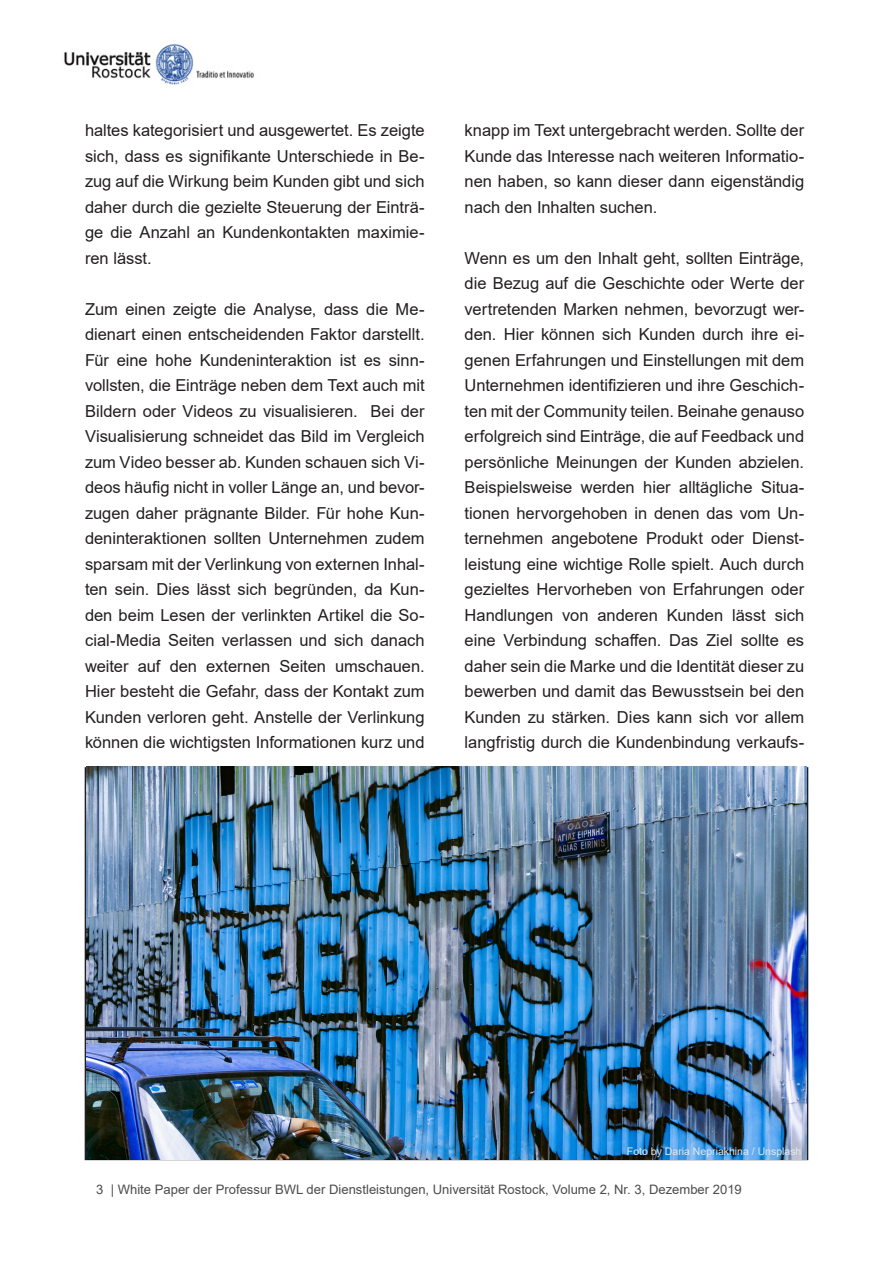
<style>
.page{position:relative;width:893px;height:1263px;background:#fff}
.page>*{position:absolute;margin:0;border:0;box-sizing:border-box;transform-origin:0 0}
.t1{font:16.5px/25.5px "Arial";color:#231f20;text-align:justify}
.t2{font:13.05px "Arial";color:#4b4c4d}
.t3{font:10.5px "Arial";color:#e6e7e9}
</style>
<div class="page">
<img style="left:64px;top:44px;width:191px;height:41px">
<img style="left:87px;top:767px;width:719px;height:393px">
<p class="t1" style="left:85px;top:118px;width:341px">haltes kategorisiert und ausgewertet. Es zeigte sich, dass es signifikante Unterschiede in Be&shy;zug auf die Wirkung beim Kunden gibt und sich daher durch die gezielte Steuerung der Einträ&shy;ge die Anzahl an Kundenkontakten maximie&shy;ren lässt.</p>
<p class="t1" style="left:85px;top:296px;width:341px">Zum einen zeigte die Analyse, dass die Me&shy;dienart einen entscheidenden Faktor darstellt.<br>Für eine hohe Kundeninteraktion ist es sinn&shy;vollsten, die Einträge neben dem Text auch mit Bildern oder Videos zu visualisieren. Bei der Visualisierung schneidet das Bild im Vergleich zum Video besser ab. Kunden schauen sich Vi&shy;deos häufig nicht in voller Länge an, und bevor&shy;zugen daher prägnante Bilder. Für hohe Kun&shy;deninteraktionen sollten Unternehmen zudem sparsam mit der Verlinkung von externen Inhal&shy;ten sein. Dies lässt sich begründen, da Kun&shy;den beim Lesen der verlinkten Artikel die So&shy;cial-Media Seiten verlassen und sich danach weiter auf den externen Seiten umschauen.<br>Hier besteht die Gefahr, dass der Kontakt zum Kunden verloren geht. Anstelle der Verlinkung können die wichtigsten Informationen kurz und</p>
<p class="t1" style="left:465px;top:118px;width:341px">knapp im Text untergebracht werden. Sollte der Kunde das Interesse nach weiteren Informatio&shy;nen haben, so kann dieser dann eigenständig nach den Inhalten suchen.</p>
<p class="t1" style="left:465px;top:245px;width:341px">Wenn es um den Inhalt geht, sollten Einträge, die Bezug auf die Geschichte oder Werte der vertretenden Marken nehmen, bevorzugt wer&shy;den. Hier können sich Kunden durch ihre ei&shy;genen Erfahrungen und Einstellungen mit dem Unternehmen identifizieren und ihre Geschich&shy;ten mit der Community teilen. Beinahe genauso erfolgreich sind Einträge, die auf Feedback und persönliche Meinungen der Kunden abzielen.<br>Beispielsweise werden hier alltägliche Situa&shy;tionen hervorgehoben in denen das vom Un&shy;ternehmen angebotene Produkt oder Dienst&shy;leistung eine wichtige Rolle spielt. Auch durch gezieltes Hervorheben von Erfahrungen oder Handlungen von anderen Kunden lässt sich eine Verbindung schaffen. Das Ziel sollte es daher sein die Marke und die Identität dieser zu bewerben und damit das Bewusstsein bei den Kunden zu stärken. Dies kann sich vor allem langfristig durch die Kundenbindung verkaufs-</p>
<p class="t3" style="left:627px;top:1144px;width:176px">Foto by Daria Nepriakhina / Unsplash</p>
<p class="t2" style="left:96px;top:1181px;width:647px">3 | White Paper der Professur BWL der Dienstleistungen, Universität Rostock, Volume 2, Nr. 3, Dezember 2019</p>
</div>
